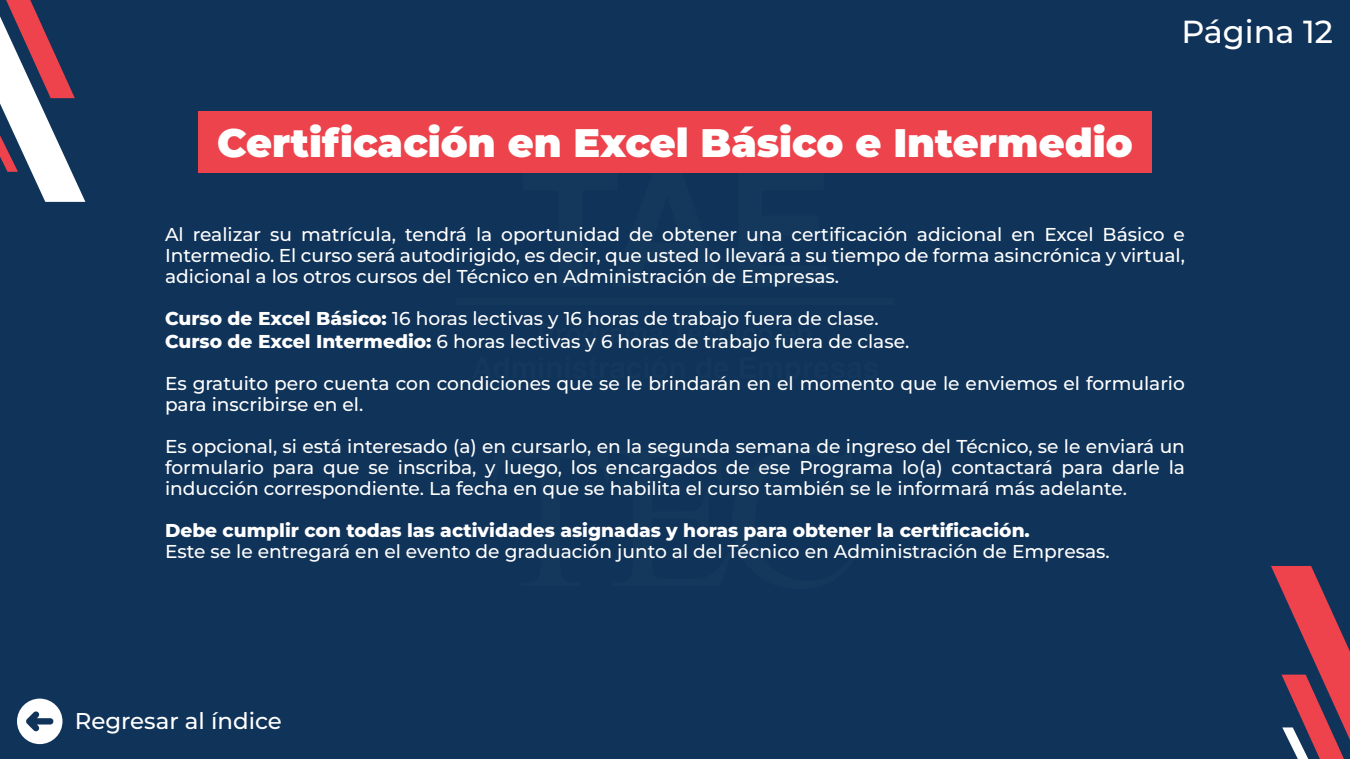
<style>
.page{position:relative;width:1350px;height:759px;background:#103359}
.page>*{position:absolute;margin:0;border:0;box-sizing:border-box;transform-origin:0 0}
.t1{font:900 39.75px "Montserrat";color:#fff}
.t2{font:500 31.8px "Montserrat";color:#fff}
.t3{font:500 22.95px "Montserrat";color:#fff}
.t4{font:500 18.6px/21px "Montserrat";color:#fff;text-align:justify}
.t5{font:800 18.6px "Montserrat";color:#fff}
.s1{font-weight:800}
</style>
<div class="page">
<div style="left:456px;top:298px;width:438px;height:7px;background:#14375c"></div>
<div style="left:198px;top:111px;width:954px;height:62px;background:#ed434c"></div>
<svg style="left:17px;top:698px;width:46px;height:46px"></svg>
<svg style="left:1271px;top:566px;width:79px;height:193px"></svg>
<svg style="left:0;top:0;width:85px;height:202px"></svg>
<h1 class="t1" style="left:217px;top:113px;width:917px">Certificación en Excel Básico e Intermedio</h1>
<h2 class="t2" style="left:1181px;top:10px;width:153px">Página 12</h2>
<p class="t4" style="left:165px;top:223px;width:1022px">Al realizar su matrícula, tendrá la oportunidad de obtener una certificación adicional en Excel Básico e Intermedio. El curso será autodirigido, es decir, que usted lo llevará a su tiempo de forma asincrónica y virtual, adicional a los otros cursos del Técnico en Administración de Empresas.</p>
<p class="t4" style="left:165px;top:305px;width:746px;line-height:24px"><span class="s1">Curso de Excel Básico:</span> 16 horas lectivas y 16 horas de trabajo fuera de clase.<br><span class="s1">Curso de Excel Intermedio:</span> 6 horas lectivas y 6 horas de trabajo fuera de clase.</p>
<p class="t4" style="left:165px;top:372px;width:1021px">Es gratuito pero cuenta con condiciones que se le brindarán en el momento que le enviemos el formulario para inscribirse en el.</p>
<p class="t4" style="left:165px;top:435px;width:1022px">Es opcional, si está interesado (a) en cursarlo, en la segunda semana de ingreso del Técnico, se le enviará un formulario para que se inscriba, y luego, los encargados de ese Programa lo(a) contactará para darle la inducción correspondiente. La fecha en que se habilita el curso también se le informará más adelante.</p>
<p class="t5" style="left:165px;top:517px;width:866px">Debe cumplir con todas las actividades asignadas y horas para obtener la certificación.</p>
<p class="t4" style="left:165px;top:540px;width:946px">Este se le entregará en el evento de graduación junto al del Técnico en Administración de Empresas.</p>
<p class="t3" style="left:75px;top:705px;width:209px">Regresar al índice</p>
</div>
